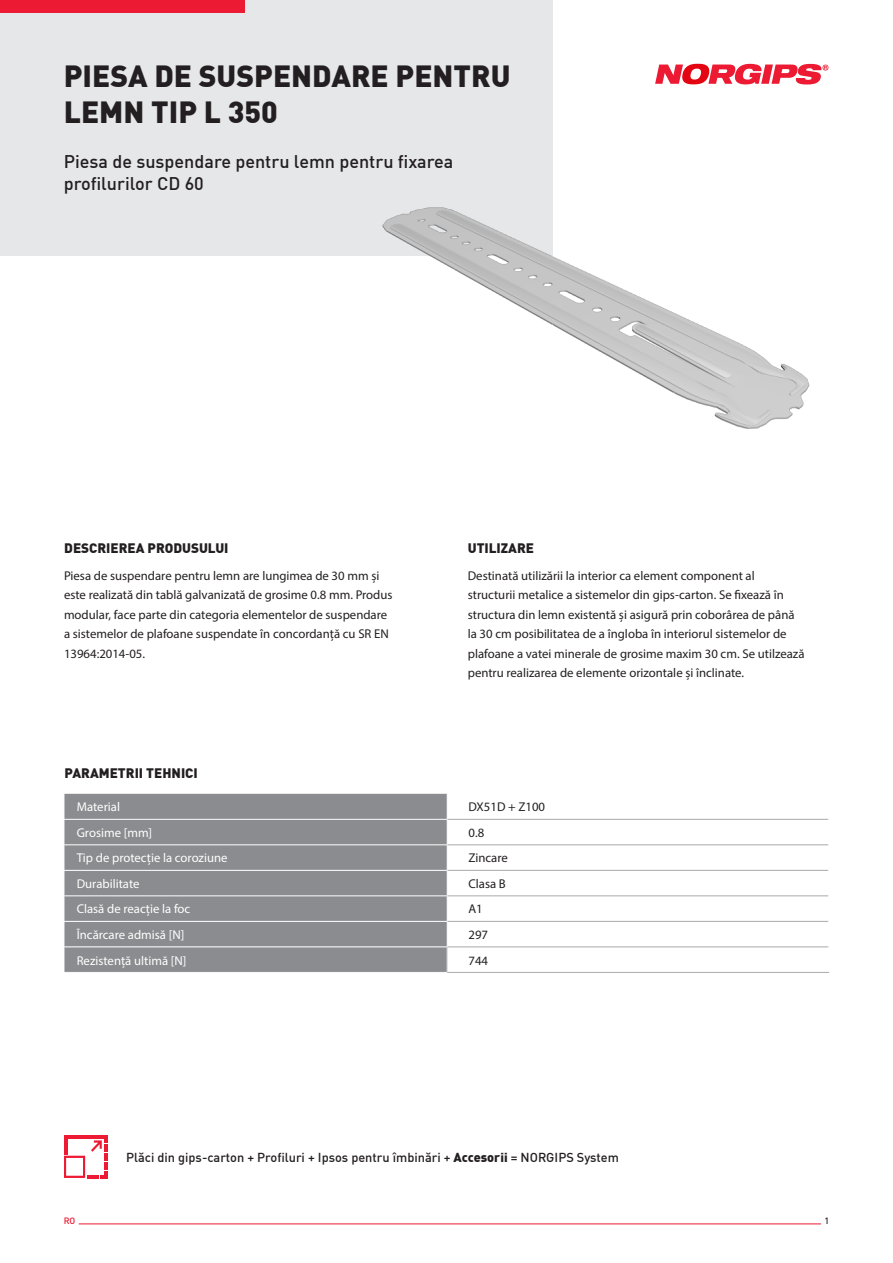
<style>
.page{position:relative;width:893px;height:1263px;background:#fff}
.page>*{position:absolute;margin:0;border:0;box-sizing:border-box;transform-origin:0 0}
.t1{font:900 30px/36px "DIN Offc Pro";color:#231f20}
.t2{font:500 18px/22.5px "DIN Offc Pro";color:#231f20}
.header_2{font:900 13.5px "DIN Offc Pro";color:#231f20}
.txt{font:12.75px/19.5px "Myriad Pro";color:#231f20}
.t3{font:12.75px "Myriad Pro";color:#fff}
.t4{font:500 12.75px "DIN Offc Pro";color:#231f20}
.t5{font:500 9px "DIN Offc Pro";color:#ed1a33}
.t6{font:500 9px "DIN Offc Pro";color:#231f20}
.s1{font-weight:900}
</style>
<div class="page">
<div style="left:0;top:0;width:553px;height:255px;background:#e6e7e9"></div>
<div style="left:0;top:0;width:244px;height:13px;background:#ed1a33"></div>
<svg style="left:655px;top:64px;width:173px;height:20px"></svg>
<hr style="left:79px;top:1223px;width:742px;height:1px;background:#ed1a33">
<svg style="left:64px;top:1135px;width:43px;height:44px"></svg>
<svg style="left:64px;top:794px;width:384px;height:178px;background:#8e9093"></svg>
<hr style="left:448px;top:819px;width:380px;height:1px;background:#a8a9ad">
<hr style="left:448px;top:844px;width:380px;height:1px;background:#a8a9ad">
<hr style="left:448px;top:870px;width:380px;height:1px;background:#a8a9ad">
<hr style="left:448px;top:895px;width:380px;height:1px;background:#a8a9ad">
<hr style="left:448px;top:921px;width:380px;height:1px;background:#a8a9ad">
<hr style="left:448px;top:946px;width:380px;height:1px;background:#a8a9ad">
<hr style="left:448px;top:972px;width:381px;height:1px;background:#a8a9ad">
<img style="left:339px;top:207px;width:471px;height:222px">
<p class="t1" style="left:64px;top:56px;width:448px">PIESA DE SUSPENDARE PENTRU<br>LEMN TIP L 350</p>
<p class="t2" style="left:64px;top:149px;width:391px">Piesa de suspendare pentru lemn pentru fixarea profilurilor CD 60</p>
<p class="header_2" style="left:64px;top:537px;width:166px">DESCRIEREA PRODUSULUI</p>
<p class="header_2" style="left:468px;top:537px;width:68px">UTILIZARE</p>
<p class="txt" style="left:64px;top:565px;width:330px">Piesa de suspendare pentru lemn are lungimea de 30 mm și este realizată din tablă galvanizată de grosime 0.8 mm. Produs modular, face parte din categoria elementelor de suspendare a sistemelor de plafoane suspendate în concordanță cu SR EN 13964:2014-05.</p>
<p class="header_2" style="left:65px;top:762px;width:135px">PARAMETRII TEHNICI</p>
<p class="txt" style="left:468px;top:565px;width:338px">Destinată utilizării la interior ca element component al structurii metalice a sistemelor din gips-carton. Se fixează în structura din lemn existentă și asigură prin coborârea de până la 30 cm posibilitatea de a îngloba în interiorul sistemelor de plafoane a vatei minerale de grosime maxim 30 cm. Se utilzează pentru realizarea de elemente orizontale și înclinate.</p>
<p class="t3" style="left:77px;top:799px;width:45px">Material</p>
<p class="txt" style="left:468px;top:797px;width:78px">DX51D + Z100</p>
<p class="t3" style="left:77px;top:825px;width:77px">Grosime [mm]</p>
<p class="txt" style="left:468px;top:823px;width:17px">0.8</p>
<p class="t3" style="left:77px;top:850px;width:152px">Tip de protecție la coroziune</p>
<p class="txt" style="left:468px;top:848px;width:41px">Zincare</p>
<p class="t3" style="left:77px;top:876px;width:64px">Durabilitate</p>
<p class="txt" style="left:468px;top:874px;width:39px">Clasa B</p>
<p class="t3" style="left:77px;top:901px;width:115px">Clasă de reacție la foc</p>
<p class="txt" style="left:468px;top:899px;width:16px">A1</p>
<p class="t3" style="left:77px;top:927px;width:109px">Încărcare admisă [N]</p>
<p class="txt" style="left:468px;top:925px;width:21px">297</p>
<p class="t3" style="left:77px;top:952px;width:111px">Rezistență ultimă [N]</p>
<p class="txt" style="left:468px;top:950px;width:21px">744</p>
<p class="t4" style="left:126px;top:1147px;width:494px">Plăci din gips-carton + Profiluri + Ipsos pentru îmbinări + <span class="s1">Accesorii</span> = NORGIPS System</p>
<p class="t5" style="left:64px;top:1214px;width:13px">RO</p>
<p class="t6" style="left:824px;top:1214px;width:6px">1</p>
</div>
